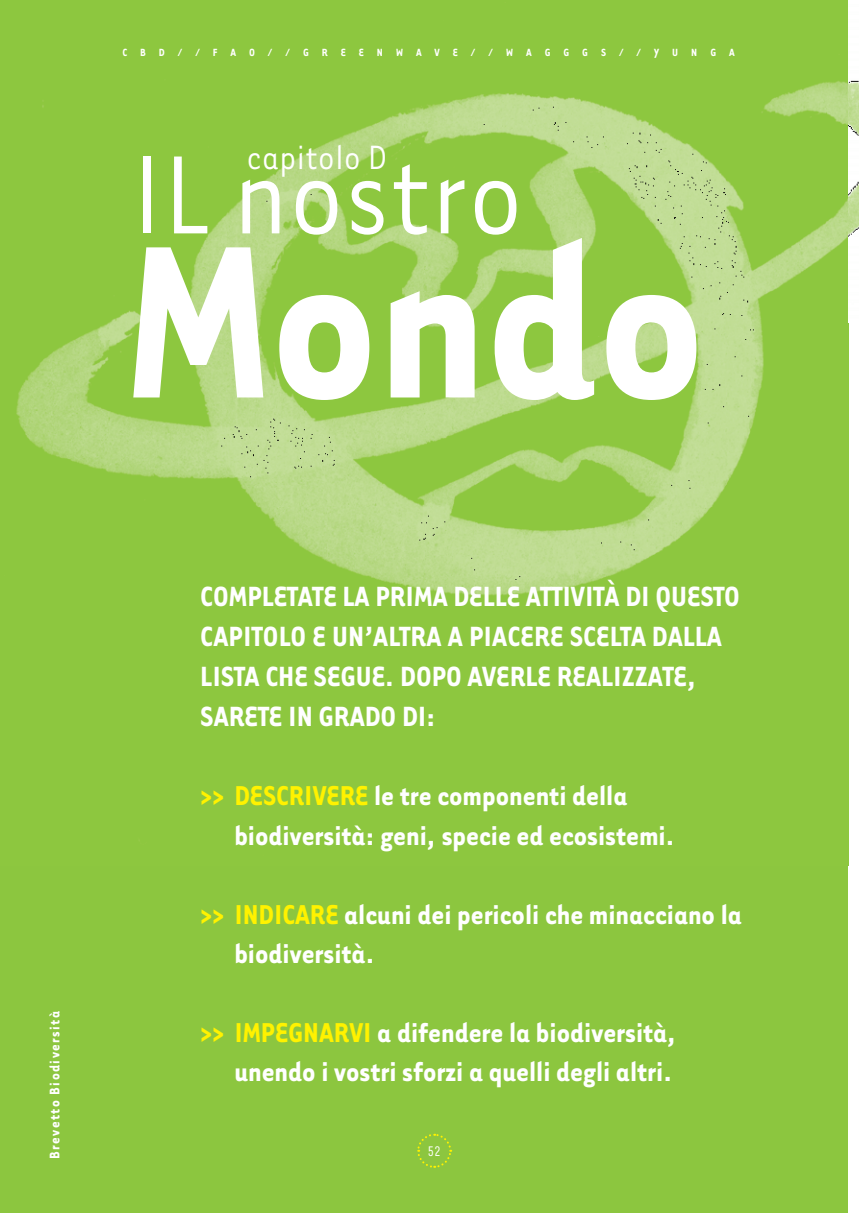
<style>
.page{position:relative;width:859px;height:1213px;background:#fff}
.page>*{position:absolute;margin:0;border:0;box-sizing:border-box;transform-origin:0 0}
.t1{font:700 250px "Tarzana Narrow";color:#fff}
.t2{font:128px "Tarzana Narrow";color:#fff}
.t3{font:38.8px "Tarzana Narrow";color:#fff}
.t4{font:700 32px/40px "Tarzana Narrow";color:#fff}
.t5{font:700 31.4px/39.4px "Tarzana Narrow";color:#fff}
.t6{font:700 16px "Tarzana Narrow";letter-spacing:.09em;color:#fff}
.t7{font:16px "Tarzana Narrow";color:#fff}
.t8{font:700 12px "Tarzana Narrow";letter-spacing:1.085em;color:#fff}
.s1{color:#fff200}
</style>
<div class="page">
<div style="left:0;top:0;width:848px;height:1212px;background:#8cc63f"></div>
<img style="left:16px;top:81px;width:832px;height:515px">
<img style="left:848px;top:80px;width:11px;height:157px">
<svg style="left:417px;top:1133px;width:35px;height:35px"></svg>
<p class="t8" style="left:122px;top:45px;width:614px">CBD//FAO//GREENWAVE//WAGGGS//YUNGA</p>
<p class="t3" style="left:246px;top:145px;width:143px">capitolo D</p>
<p class="t2" style="left:131px;top:156px;width:395px">IL nostro</p>
<p class="t1" style="left:126px;top:165px;width:580px">Mondo</p>
<p class="t6" style="left:45px;top:1158px;width:149px;rotate:-90deg">Brevetto Biodiversità</p>
<p class="t4" style="left:200px;top:575px;width:541px">COMPLETATE LA PRIMA DELLE ATTIVITÀ DI QUESTO CAPITOLO E UN’ALTRA A PIACERE SCELTA DALLA LISTA CHE SEGUE. DOPO AVERLE REALIZZATE, SARETE IN GRADO DI:</p>
<p class="t5" style="left:234px;top:774px;width:442px;text-indent:-34px"><span class="s1">&gt;&gt; DESCRIVERE</span> le tre componenti della biodiversità: geni, specie ed ecosistemi.</p>
<p class="t5" style="left:234px;top:893px;width:509px;text-indent:-34px"><span class="s1">&gt;&gt; INDICARE</span> alcuni dei pericoli che minacciano la biodiversità.</p>
<p class="t5" style="left:200px;top:1011px;width:477px;text-align:right"><span class="s1">&gt;&gt; IMPEGNARVI</span> a difendere la biodiversità, unendo i vostri sforzi a quelli degli altri.</p>
<p class="t7" style="left:427px;top:1146px;width:15px">52</p>
</div>
